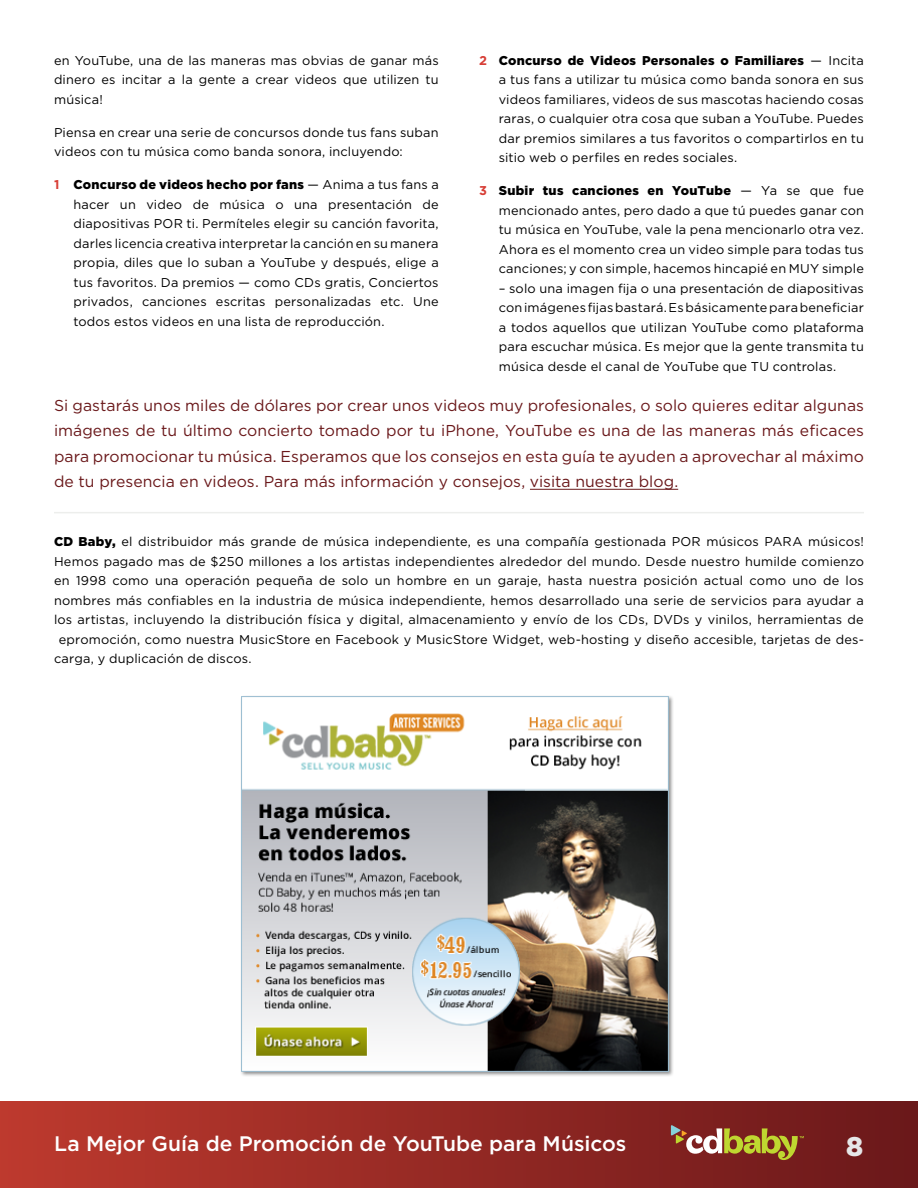
<style>
.page{position:relative;width:918px;height:1188px;background:#fff}
.page>*{position:absolute;margin:0;border:0;box-sizing:border-box;transform-origin:0 0}
.t1{font:900 27px "Gotham";color:#e6e7e8}
.t2{font:500 21px "Gotham";color:#fff}
.t3{font:15.75px/25.5px "Gotham";color:#6a181a;text-align:justify}
.t4{font:12.75px/19.5px "Gotham";letter-spacing:.015em;color:#000;text-align:justify}
.s1{font-weight:700;color:#d73e36}
.s2{font-weight:900}
</style>
<div class="page">
<div style="left:0;top:1101px;width:918px;height:87px;background:linear-gradient(to right,#be3a2e,#6a181a)"></div>
<hr style="left:530px;top:489px;width:148px;height:1px;background:#6a181a">
<hr style="left:54px;top:512px;width:810px;height:1px;background:#edeeec">
<img style="left:241px;top:696px;width:432px;height:380px">
<svg style="left:671px;top:1125px;width:133px;height:35px;background:#98623a"></svg>
<p class="t4" style="left:54px;top:50px;width:386px">en YouTube, una de las maneras mas obvias de ganar más dinero es incitar a la gente a crear videos que utilizen tu música!</p>
<p class="t4" style="left:54px;top:122px;width:386px">Piensa en crear una serie de concursos donde tus fans suban videos con tu música como banda sonora, incluyendo:</p>
<p class="t4" style="left:73px;top:175px;width:367px;text-indent:-19px"><span class="s1">1</span> <span class="s2">Concurso de videos hecho por fans</span> — Anima a tus fans a hacer un video de música o una presentación de diapositivas POR ti. Permíteles elegir su canción favorita, darles licencia creativa interpretar la canción en su manera propia, diles que lo suban a YouTube y después, elige a tus favoritos. Da premios — como CDs gratis, Conciertos privados, canciones escritas personalizadas etc. Une todos estos videos en una lista de reproducción.</p>
<p class="t4" style="left:499px;top:50px;width:367px;text-indent:-19px"><span class="s1">2</span> <span class="s2">Concurso de Videos Personales o Familiares</span> — Incita a tus fans a utilizar tu música como banda sonora en sus videos familiares, videos de sus mascotas haciendo cosas raras, o cualquier otra cosa que suban a YouTube. Puedes dar premios similares a tus favoritos o compartirlos en tu sitio web o perfiles en redes sociales.</p>
<p class="t4" style="left:499px;top:181px;width:367px;text-indent:-19px"><span class="s1">3</span> <span class="s2">Subir tus canciones en YouTube</span> — Ya se que fue mencionado antes, pero dado a que tú puedes ganar con tu música en YouTube, vale la pena mencionarlo otra vez.<br>Ahora es el momento crea un video simple para todas tus canciones; y con simple, hacemos hincapié en MUY simple</p>
<p class="t4" style="left:499px;top:278px;width:367px">– solo una imagen fija o una presentación de diapositivas con imágenes fijas bastará. Es básicamente para beneficiar a todos aquellos que utilizan YouTube como plataforma para escuchar música. Es mejor que la gente transmita tu música desde el canal de YouTube que TU controlas.</p>
<p class="t3" style="left:54px;top:392px;width:812px">Si gastarás unos miles de dólares por crear unos videos muy profesionales, o solo quieres editar algunas imágenes de tu último concierto tomado por tu iPhone, YouTube es una de las maneras más eficaces para promocionar tu música. Esperamos que los consejos en esta guía te ayuden a aprovechar al máximo de tu presencia en videos. Para más información y consejos, visita nuestra blog.</p>
<p class="t4" style="left:54px;top:532px;width:811px"><span class="s2">CD Baby,</span> el distribuidor más grande de música independiente, es una compañía gestionada POR músicos PARA músicos!</p>
<p class="t4" style="left:54px;top:551px;width:811px">Hemos pagado mas de $250 millones a los artistas independientes alrededor del mundo. Desde nuestro humilde comienzo</p>
<p class="t4" style="left:54px;top:571px;width:811px">en 1998 como una operación pequeña de solo un hombre en un garaje, hasta nuestra posición actual como uno de los</p>
<p class="t4" style="left:54px;top:590px;width:811px">nombres más confiables en la industria de música independiente, hemos desarrollado una serie de servicios para ayudar a</p>
<p class="t4" style="left:54px;top:610px;width:811px">los artistas, incluyendo la distribución física y digital, almacenamiento y envío de los CDs, DVDs y vinilos, herramientas de</p>
<p class="t4" style="left:59px;top:629px;width:807px">epromoción, como nuestra MusicStore en Facebook y MusicStore Widget, web-hosting y diseño accesible, tarjetas de des-</p>
<p class="t4" style="left:54px;top:649px;width:199px">carga, y duplicación de discos.</p>
<h2 class="t2" style="left:54px;top:1132px;width:574px">La Mejor Guía de Promoción de YouTube para Músicos</h2>
<h1 class="t1" style="left:846px;top:1131px;width:19px">8</h1>
</div>
